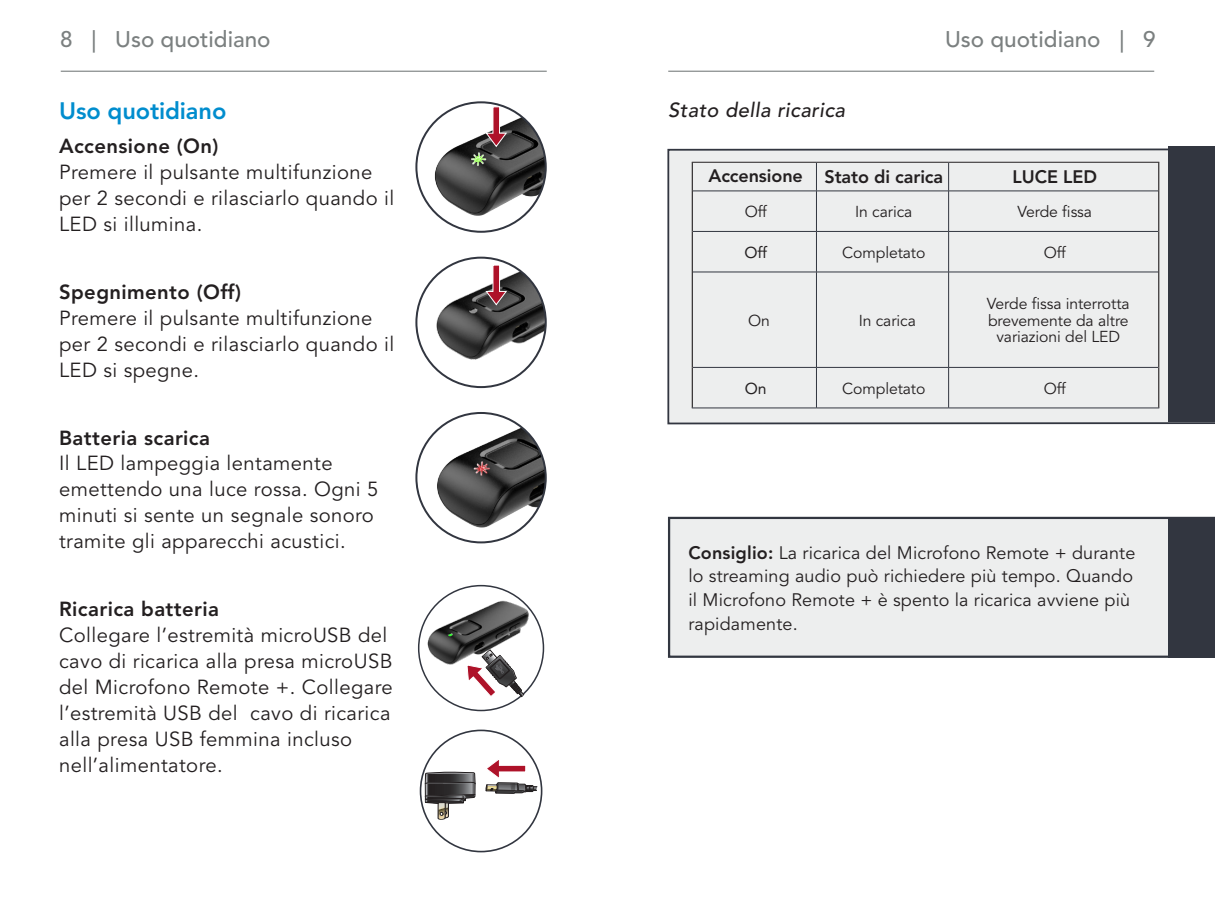
<style>
.page{position:relative;width:1215px;height:912px;background:#fff}
.page>*{position:absolute;margin:0;border:0;box-sizing:border-box;transform-origin:0 0}
._3a__Blue_Subs{font:23.62px "Avenir LT SLI Std Heavy";letter-spacing:-.005em;color:#008dce}
.t1{font:22.5px "Avenir LT SLI Std Medium";color:#7b8080}
._5a__numbers_-_123{font:20.25px/25.9px "Avenir LT Std";letter-spacing:.02em;color:#231f20}
._5a__numbers_-_123-2{font:italic 20.25px "Avenir LT SLI Std Medium";letter-spacing:.02em;color:#231f20}
.dispenser_instructio{font:18px/23.6px "Avenir LT Std";letter-spacing:.01em;color:#231f20}
._1__body{font:18px "Avenir LT SLI Std Heavy";letter-spacing:-.005em;color:#231f20}
._1__body-2{font:15.75px/16.2px "Avenir LT Std";letter-spacing:-.005em;color:#231f20;text-align:center}
._1__body-3{font:15.75px "Avenir LT SLI Std Roman";color:#231f20}
.s1{font-family:"Avenir LT SLI Std Heavy"}
</style>
<div class="page">
<hr style="left:61px;top:71px;width:486px;height:1px;background:#7b8080">
<hr style="left:668px;top:71px;width:486px;height:1px;background:#7b8080">
<div style="left:667px;top:148px;width:548px;height:276px;background:#edeeee"></div>
<div style="left:1168px;top:146px;width:47px;height:275px;background:#323640"></div>
<div style="left:668px;top:516px;width:547px;height:141px;background:#edeeee"></div>
<div style="left:1168px;top:518px;width:47px;height:139px;background:#323640"></div>
<svg style="left:692px;top:163px;width:1px;height:28px"></svg>
<svg style="left:1158px;top:163px;width:1px;height:28px"></svg>
<hr style="left:692px;top:191px;width:1px;height:40px;background:#231f20">
<hr style="left:1158px;top:191px;width:1px;height:40px;background:#231f20">
<hr style="left:692px;top:231px;width:1px;height:41px;background:#231f20">
<hr style="left:1158px;top:231px;width:1px;height:41px;background:#231f20">
<hr style="left:692px;top:272px;width:1px;height:95px;background:#231f20">
<hr style="left:1158px;top:272px;width:1px;height:95px;background:#231f20">
<hr style="left:692px;top:367px;width:1px;height:40px;background:#231f20">
<hr style="left:1158px;top:367px;width:1px;height:40px;background:#231f20">
<hr style="left:692px;top:162px;width:124px;height:1px;background:#231f20">
<hr style="left:816px;top:162px;width:133px;height:1px;background:#231f20">
<hr style="left:949px;top:162px;width:210px;height:1px;background:#231f20">
<svg style="left:816px;top:162px;width:1px;height:28px"></svg>
<svg style="left:948px;top:162px;width:1px;height:28px"></svg>
<hr style="left:693px;top:190px;width:123px;height:1px;background:#323640">
<hr style="left:816px;top:191px;width:1px;height:40px;background:#323640">
<hr style="left:816px;top:190px;width:133px;height:1px;background:#323640">
<hr style="left:948px;top:191px;width:1px;height:40px;background:#323640">
<hr style="left:949px;top:190px;width:209px;height:1px;background:#323640">
<hr style="left:693px;top:231px;width:123px;height:1px;background:#323640">
<hr style="left:816px;top:231px;width:1px;height:41px;background:#323640">
<hr style="left:816px;top:231px;width:133px;height:1px;background:#323640">
<hr style="left:948px;top:231px;width:1px;height:41px;background:#323640">
<hr style="left:949px;top:231px;width:209px;height:1px;background:#323640">
<hr style="left:693px;top:271px;width:123px;height:1px;background:#323640">
<hr style="left:816px;top:272px;width:1px;height:95px;background:#323640">
<hr style="left:816px;top:271px;width:133px;height:1px;background:#323640">
<hr style="left:948px;top:272px;width:1px;height:95px;background:#323640">
<hr style="left:949px;top:271px;width:209px;height:1px;background:#323640">
<hr style="left:693px;top:367px;width:123px;height:1px;background:#323640">
<hr style="left:816px;top:367px;width:1px;height:40px;background:#323640">
<hr style="left:816px;top:367px;width:133px;height:1px;background:#323640">
<hr style="left:948px;top:367px;width:1px;height:40px;background:#323640">
<hr style="left:949px;top:367px;width:209px;height:1px;background:#323640">
<hr style="left:692px;top:407px;width:124px;height:1px;background:#323640">
<hr style="left:816px;top:407px;width:133px;height:1px;background:#323640">
<hr style="left:949px;top:407px;width:210px;height:1px;background:#323640">
<img style="left:417px;top:259px;width:129px;height:125px">
<img style="left:429px;top:413px;width:117px;height:129px">
<img style="left:473px;top:453px;width:18px;height:2px">
<img style="left:468px;top:455px;width:7px;height:4px">
<img style="left:466px;top:459px;width:9px;height:18px">
<img style="left:467px;top:460px;width:7px;height:21px">
<img style="left:475px;top:455px;width:21px;height:5px">
<img style="left:472px;top:462px;width:19px;height:21px">
<img style="left:474px;top:460px;width:21px;height:21px">
<img style="left:477px;top:459px;width:21px;height:18px">
<svg style="left:474px;top:461px;width:16px;height:14px"></svg>
<img style="left:427px;top:104px;width:119px;height:128px">
<img style="left:466px;top:146px;width:5px;height:4px">
<img style="left:463px;top:150px;width:8px;height:18px">
<img style="left:465px;top:152px;width:6px;height:20px">
<img style="left:469px;top:153px;width:18px;height:20px">
<img style="left:471px;top:166px;width:20px;height:6px">
<img style="left:473px;top:166px;width:21px;height:2px">
<img style="left:419px;top:587px;width:121px;height:92px">
<svg style="left:471px;top:106px;width:37px;height:60px"></svg>
<svg style="left:485px;top:264px;width:23px;height:42px"></svg>
<svg style="left:466px;top:649px;width:64px;height:53px"></svg>
<svg style="left:425px;top:762px;width:50px;height:57px"></svg>
<div style="left:420px;top:729px;width:122px;height:123px;border:2px solid #323640;border-radius:50%"></div>
<svg style="left:485px;top:757px;width:52px;height:37px"></svg>
<p class="t1" style="left:60px;top:27px;width:212px">8 | Uso quotidiano</p>
<p class="t1" style="left:945px;top:27px;width:212px">Uso quotidiano | 9</p>
<p class="_3a__Blue_Subs" style="left:59px;top:97px;width:169px">Uso quotidiano</p>
<p class="_5a__numbers_-_123-2" style="left:668px;top:98px;width:178px">Stato della ricarica</p>
<p class="_5a__numbers_-_123" style="left:59px;top:134px;width:337px"><span class="s1">Accensione (On)<br></span>Premere il pulsante multifunzione per 2 secondi e rilasciarlo quando il<br>LED si illumina.</p>
<p class="_1__body" style="left:708px;top:165px;width:96px">Accensione</p>
<p class="_1__body" style="left:824px;top:166px;width:120px">Stato di carica</p>
<p class="_1__body" style="left:1013px;top:166px;width:86px">LUCE LED</p>
<p class="_1__body-2" style="left:745px;top:204px;width:24px">Off</p>
<p class="_1__body-2" style="left:855px;top:204px;width:59px">In carica</p>
<p class="_1__body-2" style="left:1018px;top:204px;width:76px">Verde fissa</p>
<p class="_1__body-3" style="left:744px;top:243px;width:24px">Off</p>
<p class="_1__body-2" style="left:842px;top:244px;width:85px">Completato</p>
<p class="_1__body-2" style="left:1044px;top:244px;width:24px">Off</p>
<p class="_5a__numbers_-_123" style="left:59px;top:279px;width:337px"><span class="s1">Spegnimento (Off)<br></span>Premere il pulsante multifunzione per 2 secondi e rilasciarlo quando il<br>LED si spegne.</p>
<p class="_5a__numbers_-_123" style="left:59px;top:425px;width:321px"><span class="s1">Batteria scarica<br></span>Il LED lampeggia lentamente emettendo una luce rossa. Ogni 5 minuti si sente un segnale sonoro tramite gli apparecchi acustici.</p>
<p class="_5a__numbers_-_123" style="left:59px;top:596px;width:335px"><span class="s1">Ricarica batteria<br></span>Collegare l’estremità microUSB del cavo di ricarica alla presa microUSB del Microfono Remote +. Collegare l’estremità USB del cavo di ricarica alla presa USB femmina incluso nell’alimentatore.</p>
<p class="_1__body-2" style="left:748px;top:312px;width:23px">On</p>
<p class="_1__body-2" style="left:859px;top:312px;width:59px">In carica</p>
<p class="_1__body-2" style="left:987px;top:296px;width:144px">Verde fissa interrotta brevemente da altre variazioni del LED</p>
<p class="_1__body-3" style="left:745px;top:379px;width:23px">On</p>
<p class="_1__body-2" style="left:842px;top:380px;width:85px">Completato</p>
<p class="_1__body-2" style="left:1044px;top:380px;width:24px">Off</p>
<p class="dispenser_instructio" style="left:688px;top:541px;width:449px"><span class="s1">Consiglio:</span> La ricarica del Microfono Remote + durante lo streaming audio può richiedere più tempo. Quando il Microfono Remote + è spento la ricarica avviene più rapidamente.</p>
</div>
